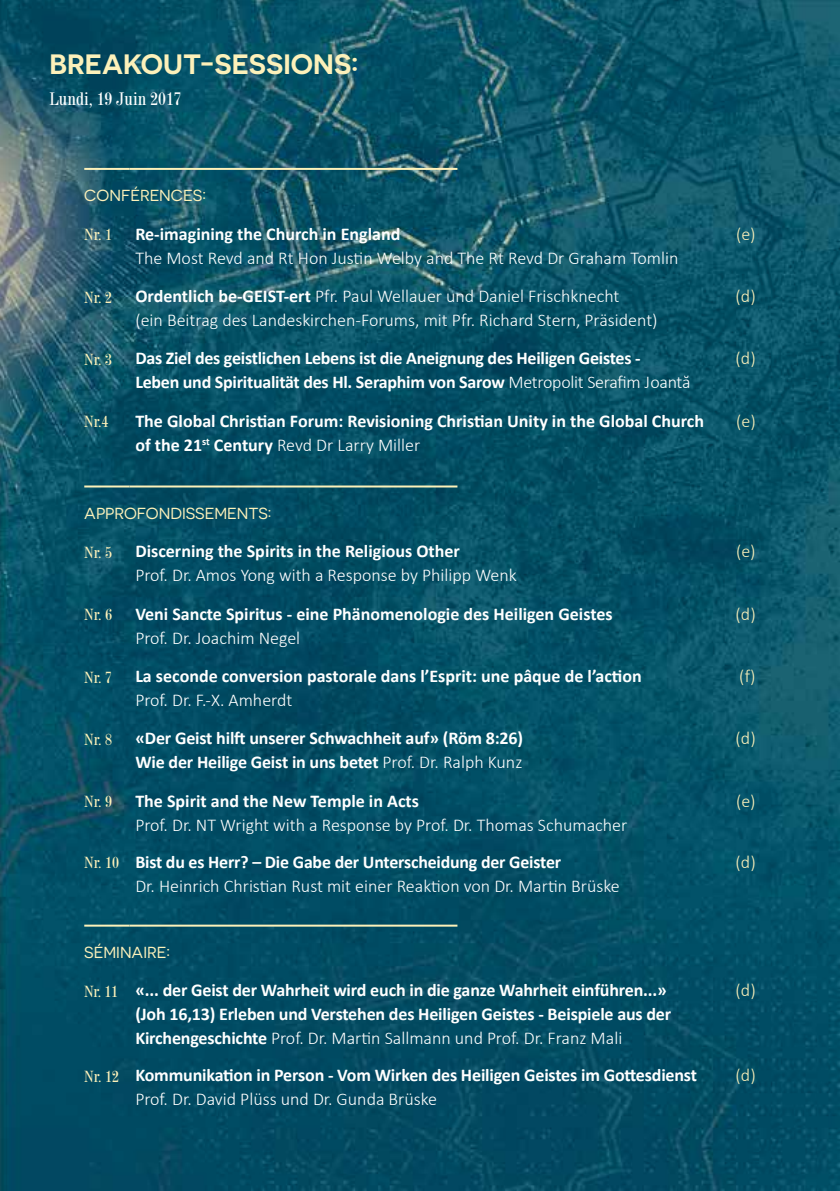
<style>
.page{position:relative;width:840px;height:1191px;background:#fff}
.page>*{position:absolute;margin:0;border:0;box-sizing:border-box;transform-origin:0 0}
.t1{font:600 28px "Novecentosanswide";color:#fdf1ba}
.t2{font:700 18px/24px "Calibri";letter-spacing:-.01em;color:#fff}
.t3{font:300 18px/24px "Calibri";color:#fff}
.t4{font:300 18px "Calibri";color:#fdf1ba}
.t5{font:condensed 18px "Century 725 BT";color:#fff}
.t6{font:16px "Novecentosanswide";color:#fdf1ba}
.t7{font:condensed 16px "Century 725 BT";color:#fdf1ba}
.s1{font-weight:700}
.s2{font-weight:300}
.s3{font-family:"Century 725 BT";font-weight:400;font-stretch:condensed;font-size:16px;color:#fdf1ba}
</style>
<div class="page">
<img style="left:0;top:0;width:839px;height:1191px">
<hr style="left:84px;top:168px;width:46px;height:2px;background:#fdf1ba">
<hr style="left:130px;top:168px;width:327px;height:2px;background:#fdf1ba">
<hr style="left:84px;top:485px;width:46px;height:2px;background:#fdf1ba">
<hr style="left:130px;top:485px;width:327px;height:2px;background:#fdf1ba">
<hr style="left:84px;top:924px;width:46px;height:2px;background:#fdf1ba">
<hr style="left:130px;top:924px;width:327px;height:2px;background:#fdf1ba">
<h1 class="t1" style="left:50px;top:47px;width:310px">BREAKOUT-SESSIONS:</h1>
<p class="t5" style="left:50px;top:87px;width:133px">Lundi, 19 Juin 2017</p>
<p class="t6" style="left:84px;top:186px;width:123px">CONFÉRENCES:</p>
<p class="t7" style="left:84px;top:225px;width:29px">Nr. 1</p>
<p class="t2" style="left:135px;top:221px;width:266px">Re-imagining the Church in England</p>
<p class="t3" style="left:135px;top:245px;width:544px">The Most Revd and Rt Hon Justin Welby and The Rt Revd Dr Graham Tomlin</p>
<p class="t4" style="left:735px;top:222px;width:21px">(e)</p>
<p class="t7" style="left:84px;top:287px;width:29px">Nr. 2</p>
<p class="t3" style="left:135px;top:284px;width:523px"><span class="s1">Ordentlich be-GEIST-ert</span> Pfr. Paul Wellauer und Daniel Frischknecht<br>(ein Beitrag des Landeskirchen-Forums, mit Pfr. Richard Stern, Präsident)</p>
<p class="t4" style="left:735px;top:285px;width:22px">(d)</p>
<p class="t7" style="left:84px;top:349px;width:29px">Nr. 3</p>
<p class="t2" style="left:135px;top:346px;width:556px">Das Ziel des geistlichen Lebens ist die Aneignung des Heiligen Geistes -<br>Leben und Spiritualität des Hl. Seraphim von Sarow <span class="s2">Metropolit Serafim Joantă</span></p>
<p class="t4" style="left:735px;top:347px;width:22px">(d)</p>
<p class="t7" style="left:84px;top:412px;width:26px">Nr.4</p>
<p class="t2" style="left:135px;top:408px;width:570px">The Global Christian Forum: Revisioning Christian Unity in the Global Church of the 21<sup>st</sup> Century <span class="s2">Revd Dr Larry Miller</span></p>
<p class="t4" style="left:735px;top:410px;width:21px">(e)</p>
<p class="t6" style="left:84px;top:504px;width:188px">APPROFONDISSEMENTS:</p>
<p class="t7" style="left:84px;top:542px;width:29px">Nr. 5</p>
<p class="t2" style="left:135px;top:538px;width:326px">Discerning the Spirits in the Religious Other</p>
<p class="t3" style="left:135px;top:563px;width:382px">Prof. Dr. Amos Yong with a Response by Philipp Wenk</p>
<p class="t7" style="left:84px;top:605px;width:29px">Nr. 6</p>
<p class="t2" style="left:135px;top:601px;width:478px">Veni Sancte Spiritus - eine Phänomenologie des Heiligen Geistes</p>
<p class="t3" style="left:135px;top:625px;width:166px">Prof. Dr. Joachim Negel</p>
<p class="t7" style="left:84px;top:667px;width:29px">Nr. 7</p>
<p class="t2" style="left:135px;top:663px;width:507px">La seconde conversion pastorale dans l’Esprit: une pâque de l’action</p>
<p class="t3" style="left:135px;top:688px;width:158px">Prof. Dr. F.-X. Amherdt</p>
<p class="t4" style="left:735px;top:540px;width:21px">(e)</p>
<p class="t4" style="left:735px;top:602px;width:22px">(d)</p>
<p class="t4" style="left:738px;top:665px;width:18px">(f)</p>
<p class="t7" style="left:84px;top:729px;width:29px">Nr. 8</p>
<p class="t2" style="left:135px;top:726px;width:389px">«Der Geist hilft unserer Schwachheit auf» (Röm 8:26)<br>Wie der Heilige Geist in uns betet <span class="s2">Prof. Dr. Ralph Kunz</span></p>
<p class="t4" style="left:735px;top:727px;width:22px">(d)</p>
<p class="t7" style="left:84px;top:792px;width:29px">Nr. 9</p>
<p class="t2" style="left:135px;top:788px;width:285px">The Spirit and the New Temple in Acts</p>
<p class="t3" style="left:135px;top:812px;width:493px">Prof. Dr. NT Wright with a Response by Prof. Dr. Thomas Schumacher</p>
<p class="t4" style="left:735px;top:789px;width:21px">(e)</p>
<p class="t3" style="left:135px;top:849px;width:485px;text-indent:-51px"><span class="s3">Nr. 10</span> <span class="s1">Bist du es Herr? – Die Gabe der Unterscheidung der Geister<br></span>Dr. Heinrich Christian Rust mit einer Reaktion von Dr. Martin Brüske</p>
<p class="t4" style="left:735px;top:850px;width:22px">(d)</p>
<p class="t6" style="left:84px;top:942px;width:87px">SÉMINAIRE:</p>
<p class="t2" style="left:135px;top:977px;width:537px;text-indent:-51px"><span class="s3">Nr. 11</span> «... der Geist der Wahrheit wird euch in die ganze Wahrheit einführen...» (Joh 16,13) Erleben und Verstehen des Heiligen Geistes - Beispiele aus der<br>Kirchengeschichte <span class="s2">Prof. Dr. Martin Sallmann und Prof. Dr. Franz Mali</span></p>
<p class="t4" style="left:735px;top:979px;width:22px">(d)</p>
<p class="t2" style="left:135px;top:1062px;width:563px;text-indent:-51px"><span class="s3">Nr. 12</span> Kommunikation in Person - Vom Wirken des Heiligen Geistes im Gottesdienst<br><span class="s2">Prof. Dr. David Plüss und Dr. Gunda Brüske</span></p>
<p class="t4" style="left:735px;top:1064px;width:22px">(d)</p>
</div>
